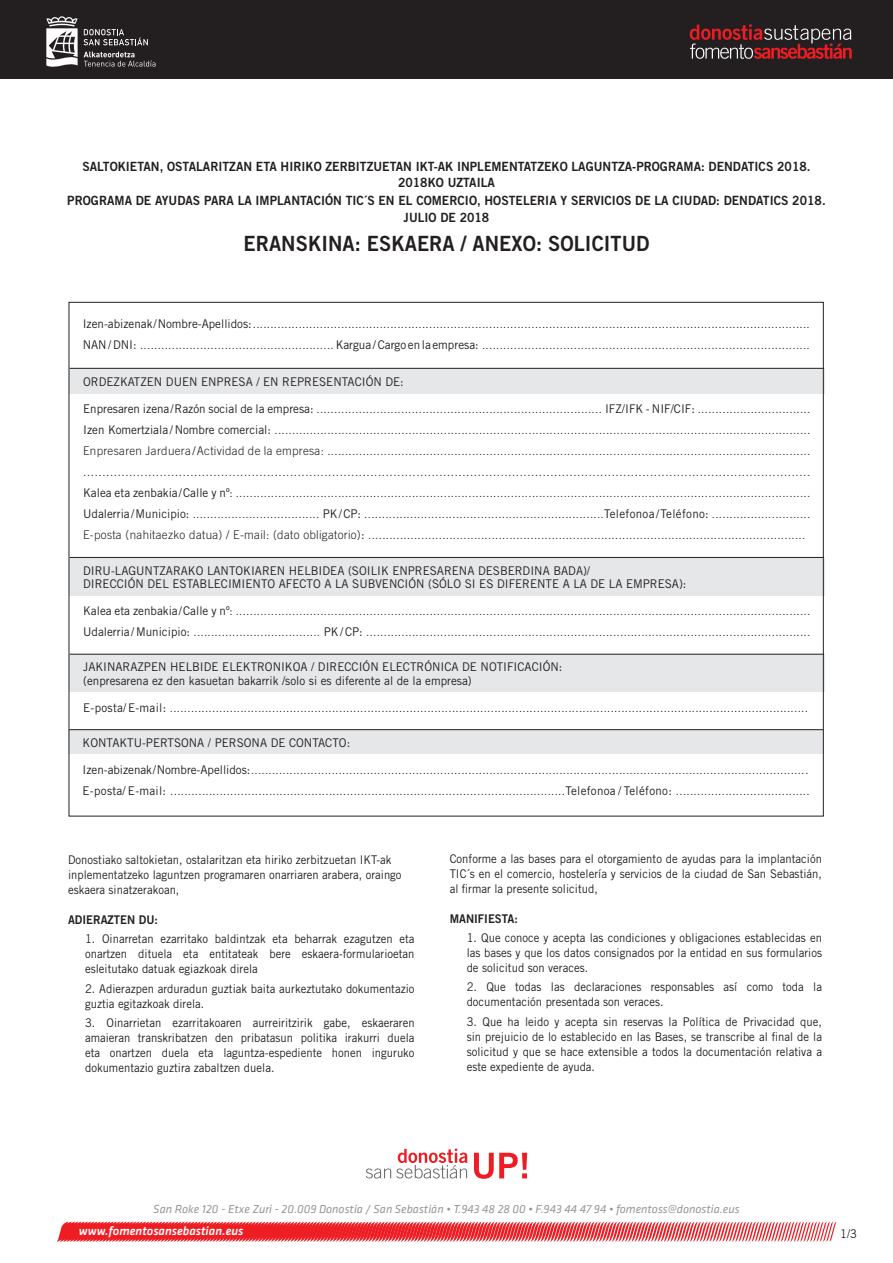
<style>
.page{position:relative;width:893px;height:1263px;background:#fff}
.page>*{position:absolute;margin:0;border:0;box-sizing:border-box;transform-origin:0 0}
.t1{font:21px "Trade Gothic LT Std Bd 2";color:#231f20;scale:.95 1}
.t2{font:12.75px/16.5px "Trade Gothic LT Std Bd 2";color:#231f20;scale:.95 1}
.t3{font:italic 500 12.6px "Klavika";color:#fff}
.t4{font:300 12px/21px "Trade Gothic LT Std";letter-spacing:.025em;color:#231f20}
.t5{font:12px/15px "Trade Gothic LT Std";color:#231f20;text-align:justify;scale:.94 1}
.t6{font:12px "Trade Gothic LT Std";color:#231f20}
.t7{font:italic 12px "Klavika";color:#939598}
.t8{font:12px "Trade Gothic LT Std Bd 2";color:#231f20;scale:.94 1}
.s1{font-weight:400}
</style>
<div class="page">
<div style="left:0;top:0;width:893px;height:79px;background:#231f20"></div>
<svg style="left:690px;top:24px;width:162px;height:35px"></svg>
<svg style="left:57px;top:1221px;width:779px;height:21px;background:#f3666a"></svg>
<svg style="left:46px;top:16px;width:32px;height:51px"></svg>
<svg style="left:84px;top:29px;width:64px;height:16px"></svg>
<svg style="left:84px;top:52px;width:71px;height:15px"></svg>
<svg style="left:474px;top:1153px;width:53px;height:26px"></svg>
<svg style="left:366px;top:1149px;width:101px;height:29px"></svg>
<div style="left:69px;top:730px;width:755px;height:24px;background:#e6e7e9"></div>
<div style="left:69px;top:654px;width:755px;height:38px;background:#e6e7e9"></div>
<hr style="left:70px;top:654px;width:754px;height:1px;background:#231f20">
<div style="left:69px;top:558px;width:755px;height:37px;background:#e6e7e9"></div>
<hr style="left:70px;top:557px;width:754px;height:1px;background:#231f20">
<div style="left:69px;top:369px;width:755px;height:25px;background:#e6e7e9"></div>
<hr style="left:70px;top:368px;width:754px;height:1px;background:#231f20">
<hr style="left:69px;top:729px;width:754px;height:1px;background:#231f20">
<p class="t2" style="left:398px;top:158px;width:436px;text-indent:-316px">SALTOKIETAN, OSTALARITZAN ETA HIRIKO ZERBITZUETAN IKT-AK INPLEMENTATZEKO LAGUNTZA-PROGRAMA: DENDATICS 2018.<br>2018KO UZTAILA</p>
<p class="t2" style="left:404px;top:192px;width:446px;text-indent:-336px">PROGRAMA DE AYUDAS PARA LA IMPLANTACIÓN TIC´S EN EL COMERCIO, HOSTELERIA Y SERVICIOS DE LA CIUDAD: DENDATICS 2018.<br>JULIO</p>
<p class="t2" style="left:440px;top:209px;width:53px">DE 2018</p>
<p class="t1" style="left:243px;top:231px;width:157px">ERANSKINA: ESKAERA</p>
<p class="t1" style="left:461px;top:231px;width:118px">/ ANEXO: SOLICITUD</p>
<p class="t4" style="left:83px;top:314px;width:729px"><span class="s1">Izen-abizenak / Nombre-Apellidos:</span> ..............................................................................................................................................................<br><span class="s1">NAN / DNI:</span> ....................................................... <span class="s1">Kargua / Cargo en la empresa:</span> .............................................................................................</p>
<p class="t6" style="left:83px;top:374px;width:266px">Ordezkatzen duen enpresa / En representaci</p>
<p class="t6" style="left:366px;top:374px;width:40px">ón de:</p>
<p class="t4" style="left:83px;top:398px;width:729px;text-align:justify"><span class="s1">Enpresaren izena / Razón social de la empresa:</span> ................................................................................. <span class="s1">IFZ/IFK - NIF/CIF:</span> ................................<br><span class="s1">Izen Komertziala / Nombre comercial:</span> ........................................................................................................................................................<br>Enpresaren Jarduera <span class="s1">/</span> Actividad de la empresa: ......................................................................................................................................... ..............................................................................................................................................................................................<br><span class="s1">Kalea eta zenbakia / Calle y nº</span>: ...................................................................................................................................................................<br><span class="s1">Udalerria / Municipio:</span> .................................... <span class="s1">PK / CP:</span> ....................................................................<span class="s1">Telefonoa / Teléfono:</span> ............................<br>E-posta (nahitaezko datua) / E-mail: (dato obligatorio)<span class="s1">:</span> ............................................................................................................................</p>
<p class="t6" style="left:83px;top:563px;width:106px">Di ru-Laguntzarako</p>
<p class="t6" style="left:207px;top:563px;width:30px">lantokia</p>
<p class="t6" style="left:262px;top:563px;width:300px">ren helbidea (soi lik enpresarena desberdi na bada</p>
<p class="t6" style="left:583px;top:563px;width:9px">)/</p>
<p class="t6" style="left:83px;top:577px;width:97px">Di rección del Estab</p>
<p class="t6" style="left:207px;top:577px;width:100px">leci mi ento afecto</p>
<p class="t6" style="left:324px;top:577px;width:364px">a la Subvención (sólo si es di ferente a la de la empresa):</p>
<p class="t4" style="left:83px;top:600px;width:729px"><span class="s1">Kalea eta zenbakia / Calle y nº</span>: ...................................................................................................................................................................<br><span class="s1">Udalerria / Municipio:</span> .................................... <span class="s1">PK / CP:</span> ..............................................................................................................................</p>
<p class="t6" style="left:83px;top:660px;width:206px">Jaki narazpen helbide elektronikoa</p>
<p class="t6" style="left:311px;top:660px;width:136px">/ Di rección electrónica</p>
<p class="t6" style="left:462px;top:660px;width:26px">de Noti</p>
<p class="t6" style="left:507px;top:660px;width:13px">ficaci</p>
<p class="t6" style="left:543px;top:660px;width:21px">ón:</p>
<p class="t6" style="left:83px;top:673px;width:390px">(enpresarena ez den kasuetan bakarrik /solo si es diferente al de la empresa)</p>
<p class="t4" style="left:83px;top:697px;width:726px"><span class="s1">E-posta/ E-mail:</span> .....................................................................................................................................................................................</p>
<p class="t6" style="left:83px;top:735px;width:32px">Kontakt</p>
<p class="t6" style="left:134px;top:735px;width:187px">u-pertsona / Persona de contacto</p>
<p class="t6" style="left:347px;top:735px;width:5px">:</p>
<p class="t4" style="left:83px;top:759px;width:729px"><span class="s1">Izen-abizenak / Nombre-Apellidos:</span> .............................................................................................................................................................. .<br><span class="s1">E-posta/ E-mail:</span> ................................................................................................................<span class="s1">Telefonoa / Teléfono:</span> ......................................</p>
<p class="t5" style="left:68px;top:852px;width:356px;text-align:left">Donostiako saltokietan, ostalaritzan eta hiriko zerbitzuetan IKT-ak inplementatzeko laguntzen programaren onarriaren arabera, oraingo eskaera sinatzerakoan,</p>
<p class="t8" style="left:68px;top:912px;width:97px">ADIERAZTEN DU:</p>
<p class="t5" style="left:85px;top:931px;width:352px">1. Oinarretan ezarritako baldintzak eta beharrak ezagutzen eta onartzen dituela eta entitateak bere eskaera-formularioetan esleitutako datuak egiazkoak direla</p>
<p class="t5" style="left:85px;top:980px;width:352px">2. Adierazpen arduradun guztiak baita aurkeztutako dokumentazio guztia egitazkoak direla.</p>
<p class="t5" style="left:85px;top:1015px;width:352px">3. Oinarrietan ezarritakoaren aurreiritzirik gabe, eskaeraren amaieran transkribatzen den pribatasun politika irakurri duela eta onartzen duela eta laguntza-espediente honen inguruko dokumentazio guztira zabaltzen duela.</p>
<p class="t5" style="left:450px;top:851px;width:398px">Conforme a las bases para el otorgamiento de ayudas para la implantación TIC´s en el comercio, hostelería y servicios de la ciudad de San Sebastián, al firmar la presente solicitud,</p>
<p class="t8" style="left:450px;top:911px;width:74px">MANIFIESTA:</p>
<p class="t5" style="left:467px;top:930px;width:379px">1. Que conoce y acepta las condiciones y obligaciones establecidas en las bases y que los datos consignados por la entidad en sus formularios de solicitud son veraces.</p>
<p class="t5" style="left:467px;top:979px;width:379px">2. Que todas las declaraciones responsables así como toda la documentación presentada son veraces.</p>
<p class="t5" style="left:467px;top:1014px;width:379px">3. Que ha leido y acepta sin reservas la Política de Privacidad que, sin prejuicio de lo establecido en las Bases, se transcribe al final de la solicitud y que se hace extensible a todos la documentación relativa a este expediente de ayuda.</p>
<p class="t7" style="left:153px;top:1203px;width:588px">San Roke 120 - Etxe Zuri - 20.009 Donostia / San Sebastián • T.943 48 28 00 • F.943 44 47 94 • fomentoss@donostia.eus</p>
<p class="t3" style="left:79px;top:1224px;width:166px">www.fomentosansebastian.eus</p>
<p class="t5" style="left:840px;top:1226px;width:20px">1/3</p>
</div>
